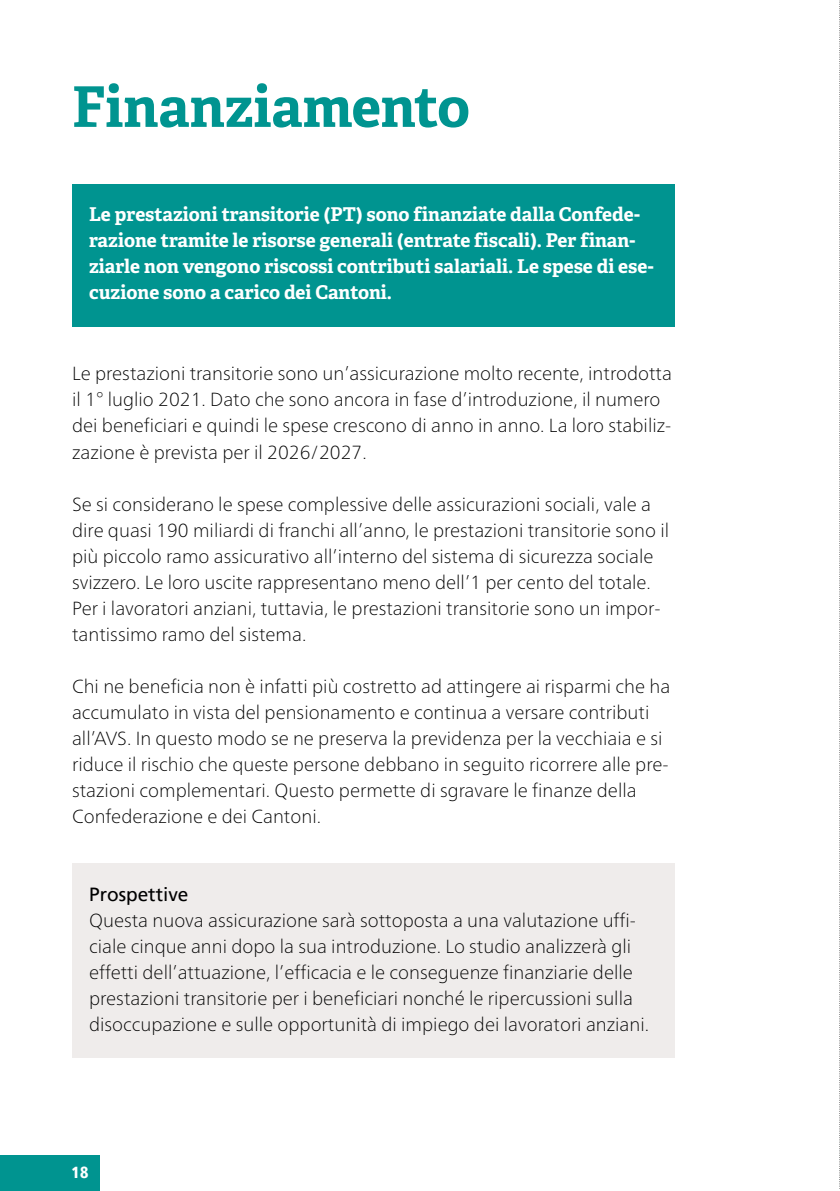
<style>
.page{position:relative;width:840px;height:1191px;background:#fff}
.page>*{position:absolute;margin:0;border:0;box-sizing:border-box;transform-origin:0 0}
.Haupttitel_Adelle_Bold_28pt_H1{font:700 56px "Adelle";color:#009490}
.LAUFTEXT{font:100 19px/26px "Frutiger Neue LT Pro";color:#000}
.graue_Kasten{font:100 19px/26px "Frutiger Neue LT Pro";color:#000}
.Lead{font:700 19px/26px "Adelle";color:#fff}
.graue_Kasten-2{font:19px "Frutiger LT Pro";color:#000}
.t1{font:900 condensed 16px "Frutiger LT Pro";color:#fff}
</style>
<div class="page">
<div style="left:0;top:1155px;width:99px;height:36px;background:#009490"></div>
<div style="left:72px;top:184px;width:602px;height:142px;background:#009490"></div>
<div style="left:72px;top:863px;width:602px;height:65px;background:#efeceb"></div>
<div style="left:72px;top:889px;width:602px;height:169px;background:#efeceb"></div>
<svg style="left:839px;top:0;width:1px;height:1189px"></svg>
<h1 class="Haupttitel_Adelle_Bold_28pt_H1" style="left:72px;top:71px;width:399px">Finanziamento</h1>
<p class="Lead" style="left:89px;top:201px;width:565px">Le prestazioni transitorie (PT) sono finanziate dalla Confede&shy;razione tramite le risorse generali (entrate fiscali). Per finan&shy;ziarle non vengono riscossi contributi salariali. Le spese di ese&shy;cuzione sono a carico dei Cantoni.</p>
<p class="LAUFTEXT" style="left:72px;top:361px;width:601px">Le prestazioni transitorie sono un’assicurazione molto recente, introdotta il 1° luglio 2021. Dato che sono ancora in fase d’introduzione, il numero dei beneficiari e quindi le spese crescono di anno in anno. La loro stabiliz&shy;zazione è prevista per il 2026/2027.</p>
<p class="LAUFTEXT" style="left:72px;top:491px;width:598px">Se si considerano le spese complessive delle assicurazioni sociali, vale a dire quasi 190 miliardi di franchi all’anno, le prestazioni transitorie sono il più piccolo ramo assicurativo all’interno del sistema di sicurezza sociale svizzero. Le loro uscite rappresentano meno dell’1 per cento del totale.<br>Per i lavoratori anziani, tuttavia, le prestazioni transitorie sono un impor&shy;tantissimo ramo del sistema.</p>
<p class="LAUFTEXT" style="left:72px;top:673px;width:599px">Chi ne beneficia non è infatti più costretto ad attingere ai risparmi che ha accumulato in vista del pensionamento e continua a versare contributi all’AVS. In questo modo se ne preserva la previdenza per la vecchiaia e si riduce il rischio che queste persone debbano in seguito ricorrere alle pre&shy;stazioni complementari. Questo permette di sgravare le finanze della Confederazione e dei Cantoni.</p>
<p class="graue_Kasten-2" style="left:89px;top:883px;width:101px">Prospettive</p>
<p class="graue_Kasten" style="left:89px;top:907px;width:561px">Questa nuova assicurazione sarà sottoposta a una valutazione uffi&shy;ciale cinque anni dopo la sua introduzione. Lo studio analizzerà gli effetti dell’attuazione, l’efficacia e le conseguenze finanziarie delle prestazioni transitorie per i beneficiari nonché le ripercussioni sulla disoccupazione e sulle opportunità di impiego dei lavoratori anziani.</p>
<p class="t1" style="left:71px;top:1163px;width:19px">18</p>
</div>
